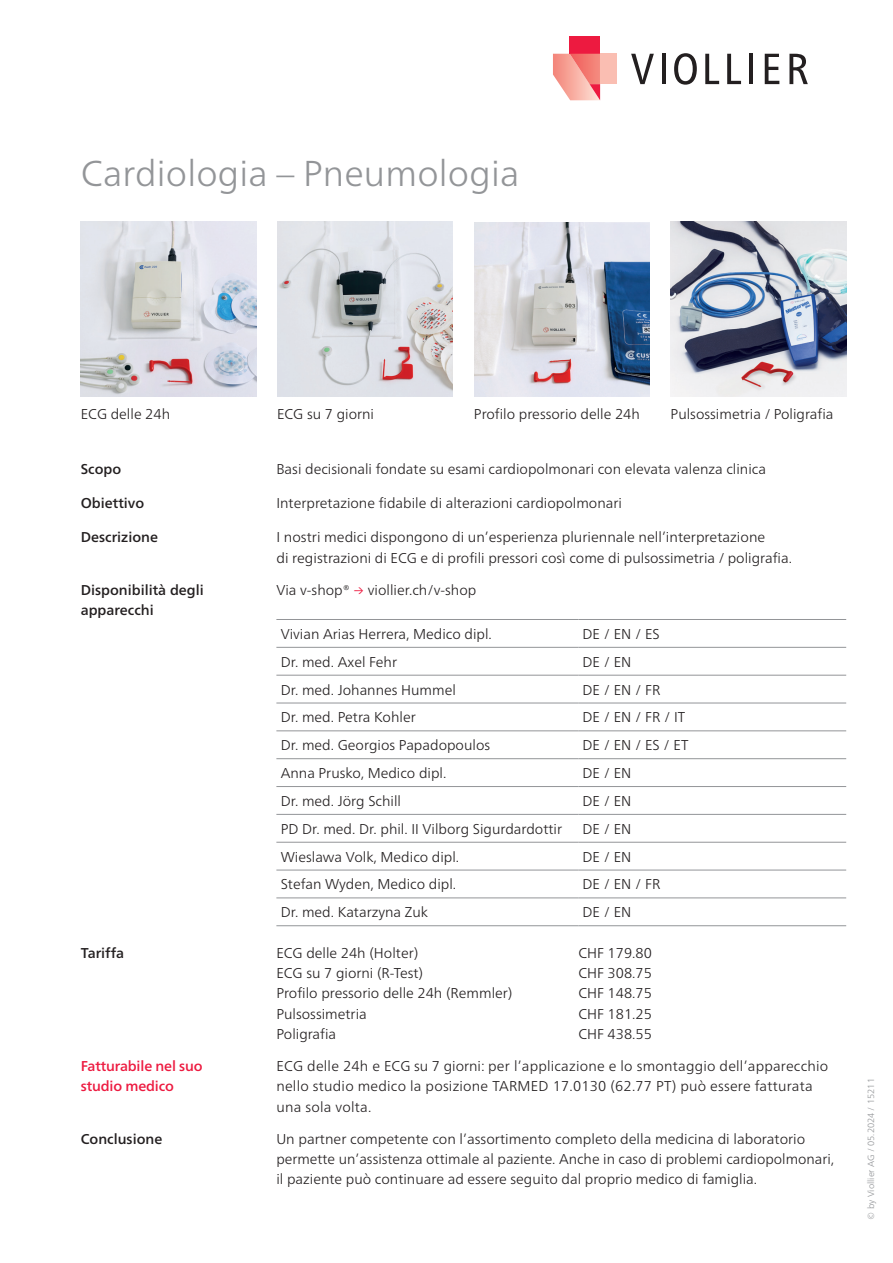
<style>
.page{position:relative;width:893px;height:1263px;background:#fff}
.page>*{position:absolute;margin:0;border:0;box-sizing:border-box;transform-origin:0 0}
.t1{font:300 36px "Frutiger Neue LTW1 G";letter-spacing:.005em;color:#939598}
.t2{font:300 14.25px/20.2px "Frutiger Neue LTW1 G";color:#231f20}
.t3{font:500 14.25px/20.2px "Frutiger Neue LTW1 G";color:#231f20}
.t4{font:500 14.25px/20.2px "Frutiger Neue LTW1 G";letter-spacing:-.01em;color:#ed1a40}
.t5{font:300 9px "Frutiger Neue LTW1 G";color:#939598}
.s1{color:#ed1a40}
</style>
<div class="page">
<svg style="left:631px;top:54px;width:23px;height:30px"></svg>
<hr style="left:662px;top:54px;width:4px;height:30px;background:#231f20">
<svg style="left:674px;top:53px;width:23px;height:32px"></svg>
<svg style="left:705px;top:54px;width:14px;height:30px"></svg>
<svg style="left:727px;top:54px;width:14px;height:30px"></svg>
<hr style="left:749px;top:54px;width:4px;height:30px;background:#231f20">
<svg style="left:765px;top:54px;width:14px;height:30px"></svg>
<svg style="left:789px;top:54px;width:19px;height:30px"></svg>
<div style="left:570px;top:37px;width:30px;height:17px;background:#ed1a40"></div>
<svg style="left:553px;top:54px;width:47px;height:46px;background:#f6a098"></svg>
<div style="left:600px;top:54px;width:17px;height:30px;background:#fabeb2"></div>
<hr style="left:578px;top:619px;width:268px;height:1px;background:#939598">
<hr style="left:578px;top:647px;width:268px;height:1px;background:#939598">
<hr style="left:578px;top:675px;width:268px;height:1px;background:#939598">
<hr style="left:578px;top:703px;width:268px;height:1px;background:#939598">
<hr style="left:578px;top:731px;width:268px;height:1px;background:#939598">
<hr style="left:578px;top:758px;width:268px;height:1px;background:#939598">
<hr style="left:578px;top:786px;width:268px;height:1px;background:#939598">
<hr style="left:578px;top:814px;width:268px;height:1px;background:#939598">
<hr style="left:578px;top:842px;width:268px;height:1px;background:#939598">
<hr style="left:578px;top:870px;width:268px;height:1px;background:#939598">
<hr style="left:578px;top:898px;width:268px;height:1px;background:#939598">
<hr style="left:578px;top:925px;width:268px;height:1px;background:#939598">
<hr style="left:276px;top:619px;width:302px;height:1px;background:#939598">
<hr style="left:276px;top:647px;width:302px;height:1px;background:#939598">
<hr style="left:276px;top:675px;width:302px;height:1px;background:#939598">
<hr style="left:276px;top:703px;width:302px;height:1px;background:#939598">
<hr style="left:276px;top:731px;width:302px;height:1px;background:#939598">
<hr style="left:276px;top:758px;width:302px;height:1px;background:#939598">
<hr style="left:276px;top:786px;width:302px;height:1px;background:#939598">
<hr style="left:276px;top:814px;width:302px;height:1px;background:#939598">
<hr style="left:276px;top:842px;width:302px;height:1px;background:#939598">
<hr style="left:276px;top:870px;width:302px;height:1px;background:#939598">
<hr style="left:276px;top:898px;width:302px;height:1px;background:#939598">
<hr style="left:276px;top:925px;width:302px;height:1px;background:#939598">
<img style="left:81px;top:221px;width:175px;height:175px">
<img style="left:277px;top:221px;width:176px;height:175px">
<img style="left:474px;top:223px;width:175px;height:173px">
<img style="left:671px;top:221px;width:175px;height:175px">
<h1 class="t1" style="left:81px;top:152px;width:440px">Cardiologia – Pneumologia</h1>
<p class="t2" style="left:81px;top:404px;width:91px">ECG delle 24h</p>
<p class="t2" style="left:277px;top:404px;width:99px">ECG su 7 giorni</p>
<p class="t2" style="left:474px;top:404px;width:167px">Profilo pressorio delle 24h</p>
<p class="t2" style="left:671px;top:404px;width:164px">Pulsossimetria / Poligrafia</p>
<p class="t3" style="left:81px;top:459px;width:42px">Scopo</p>
<p class="t2" style="left:276px;top:459px;width:491px">Basi decisionali fondate su esami cardiopolmonari con elevata valenza clinica</p>
<p class="t3" style="left:81px;top:493px;width:65px">Obiettivo</p>
<p class="t2" style="left:276px;top:493px;width:347px">Interpretazione fidabile di alterazioni cardiopolmonari</p>
<p class="t3" style="left:81px;top:527px;width:79px">Descrizione</p>
<p class="t2" style="left:276px;top:527px;width:517px">I nostri medici dispongono di un’esperienza pluriennale nell’interpretazione<br>di registrazioni di ECG e di profili pressori così come di pulsossimetria / poligrafia.</p>
<p class="t3" style="left:81px;top:580px;width:124px">Disponibilità degli apparecchi</p>
<p class="t2" style="left:276px;top:579px;width:201px">Via v-shop® <span class="s1">→</span> viollier.ch/v-shop</p>
<p class="t2" style="left:281px;top:624px;width:213px">Vivian Arias Herrera, Medico dipl.</p>
<p class="t2" style="left:583px;top:624px;width:79px">DE / EN / ES</p>
<p class="t2" style="left:281px;top:651px;width:118px">Dr. med. Axel Fehr</p>
<p class="t2" style="left:583px;top:651px;width:50px">DE / EN</p>
<p class="t2" style="left:281px;top:679px;width:177px">Dr. med. Johannes Hummel</p>
<p class="t2" style="left:583px;top:679px;width:79px">DE / EN / FR</p>
<p class="t2" style="left:281px;top:707px;width:137px">Dr. med. Petra Kohler</p>
<p class="t2" style="left:583px;top:707px;width:104px">DE / EN / FR / IT</p>
<p class="t2" style="left:281px;top:735px;width:211px">Dr. med. Georgios Papadopoulos</p>
<p class="t2" style="left:583px;top:735px;width:107px">DE / EN / ES / ET</p>
<p class="t2" style="left:281px;top:763px;width:167px">Anna Prusko, Medico dipl.</p>
<p class="t2" style="left:583px;top:763px;width:50px">DE / EN</p>
<p class="t2" style="left:281px;top:791px;width:122px">Dr. med. Jörg Schill</p>
<p class="t2" style="left:583px;top:791px;width:50px">DE / EN</p>
<p class="t2" style="left:281px;top:818px;width:283px">PD Dr. med. Dr. phil. II Vilborg Sigurdardottir</p>
<p class="t2" style="left:583px;top:818px;width:50px">DE / EN</p>
<p class="t2" style="left:281px;top:846px;width:180px">Wieslawa Volk, Medico dipl.</p>
<p class="t2" style="left:583px;top:846px;width:50px">DE / EN</p>
<p class="t2" style="left:281px;top:874px;width:177px">Stefan Wyden, Medico dipl.</p>
<p class="t2" style="left:583px;top:874px;width:79px">DE / EN / FR</p>
<p class="t2" style="left:281px;top:902px;width:149px">Dr. med. Katarzyna Zuk</p>
<p class="t2" style="left:583px;top:902px;width:50px">DE / EN</p>
<p class="t3" style="left:81px;top:943px;width:45px">Tariffa</p>
<p class="t2" style="left:276px;top:943px;width:238px">ECG delle 24h (Holter)<br>ECG su 7 giorni (R-Test)<br>Profilo pressorio delle 24h (Remmler)<br>Pulsossimetria<br>Poligrafia</p>
<p class="t2" style="left:578px;top:943px;width:75px;text-align:justify">CHF 179.80<br>CHF 308.75<br>CHF 148.75<br>CHF 181.25<br>CHF 438.55</p>
<p class="t4" style="left:81px;top:1056px;width:123px">Fatturabile nel suo studio medico</p>
<p class="t2" style="left:276px;top:1056px;width:553px">ECG delle 24h e ECG su 7 giorni: per l’applicazione e lo smontaggio dell’apparecchio nello studio medico la posizione TARMED 17.0130 (62.77 PT) può essere fatturata una sola volta.</p>
<p class="t3" style="left:81px;top:1128px;width:83px">Conclusione</p>
<p class="t2" style="left:276px;top:1128px;width:559px">Un partner competente con l’assortimento completo della medicina di laboratorio permette un’assistenza ottimale al paziente. Anche in caso di problemi cardiopolmonari, il paziente può continuare ad essere seguito dal proprio medico di famiglia.</p>
<p class="t5" style="left:866px;top:1219px;width:143px;rotate:-90deg">© by Viollier AG / 05.2024 / 15211</p>
</div>
